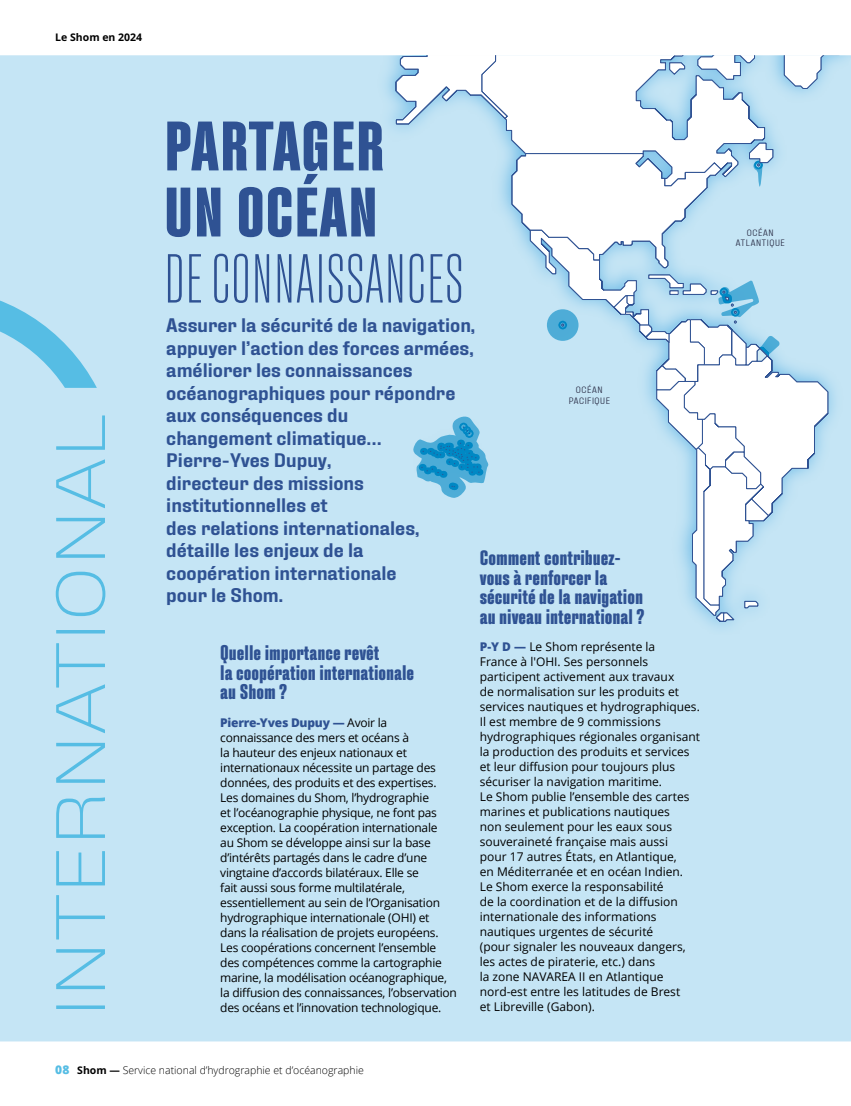
<style>
.page{position:relative;width:851px;height:1106px;background:#fff}
.page>*{position:absolute;margin:0;border:0;box-sizing:border-box;transform-origin:0 0}
.t1{font:200 expanded 69.6px "Fixture";letter-spacing:.005em;color:#56bde4}
.t2{font:700 condensed 69px/66px "Fixture";letter-spacing:.005em;color:#2f5293}
.t3{font:200 condensed 69px "Fixture";letter-spacing:.005em;color:#2f5293}
.t4{font:700 condensed 21px/19.5px "Fixture";color:#2f5293}
.t5{font:600 19.5px/22.5px "Fixture";color:#2f5293}
.t6{font:12px/15px "Open Sans";color:#000}
.t7{font:12px/15px "Open Sans";letter-spacing:-.02em;color:#000}
.t8{font:300 10.5px "Open Sans";color:#000}
.t9{font:700 10.5px "Open Sans";color:#000}
.t10{font:300 9px/10.5px "Fixture";letter-spacing:.06em;color:#24263f;text-align:center}
.s1{font-weight:800;color:#2f5293}
.s2{font-weight:800;font-size:12px;color:#56bde4}
.s3{font-weight:700}
</style>
<div class="page">
<div style="left:0;top:55px;width:850px;height:986px;background:#c5e5f5"></div>
<div style="left:372px;top:55px;width:478px;height:579px;background:#c5e5f5"></div>
<svg style="left:395px;top:55px;width:455px;height:567px"></svg>
<svg style="left:0;top:288px;width:97px;height:100px;background:#a1d8ef"></svg>
<p class="t9" style="left:55px;top:30px;width:88px">Le Shom en 2024</p>
<h1 class="t1" style="left:33px;top:1017px;width:605px;rotate:-90deg">INTERNATIONAL</h1>
<h2 class="t2" style="left:164px;top:113px;width:222px">PARTAGER<br>UN OCÉAN</h2>
<h2 class="t3" style="left:164px;top:234px;width:301px">DECONNAISSANCES</h2>
<p class="t5" style="left:166px;top:314px;width:310px">Assurer la sécurité de la navigation, appuyer l’action des forces armées, améliorer les connaissances océanographiques pour répondre aux conséquences du<br>changement climatique…<br>Pierre-Yves Dupuy,<br>directeur des missions institutionnelles et<br>des relations internationales, détaille les enjeux de la<br>coopération internationale<br>pour le Shom.</p>
<p class="t10" style="left:568px;top:384px;width:43px">OCÉAN<br>PACIFIQUE</p>
<h3 class="t4" style="left:479px;top:548px;width:166px">Comment contribuez&shy;vous à renforcer la sécurité de la navigation au niveau international ?</h3>
<p class="t6" style="left:479px;top:639px;width:222px"><span class="s1">P-Y D —</span> Le Shom représente la<br>France à l'OHI. Ses personnels participent activement aux travaux<br>de normalisation sur les produits et services nautiques et hydrographiques.<br>Il est membre de 9 commissions hydrographiques régionales organisant la production des produits et services et leur diffusion pour toujours plus sécuriser la navigation maritime.<br>Le Shom publie l’ensemble des cartes marines et publications nautiques<br>non seulement pour les eaux sous souveraineté française mais aussi<br>pour 17 autres États, en Atlantique,<br>en Méditerranée et en océan Indien.<br>Le Shom exerce la responsabilité<br>de la coordination et de la diffusion internationale des informations nautiques urgentes de sécurité<br>(pour signaler les nouveaux dangers, les actes de piraterie, etc.) dans<br>la zone NAVAREA II en Atlantique nord-est entre les latitudes de Brest<br>et Libreville (Gabon).</p>
<h3 class="t4" style="left:220px;top:643px;width:195px">Quelle importance revêt<br>la coopération internationale au Shom ?</h3>
<p class="t7" style="left:220px;top:714px;width:238px"><span class="s1">Pierre-Yves Dupuy —</span> Avoir la connaissance des mers et océans à<br>la hauteur des enjeux nationaux et internationaux nécessite un partage des données, des produits et des expertises.<br>Les domaines du Shom, l’hydrographie<br>et l’océanographie physique, ne font pas exception. La coopération internationale<br>au Shom se développe ainsi sur la base d’intérêts partagés dans le cadre d’une vingtaine d’accords bilatéraux. Elle se<br>fait aussi sous forme multilatérale, essentiellement au sein de l’Organisation hydrographique internationale (OHI) et dans la réalisation de projets européens.<br>Les coopérations concernent l’ensemble des compétences comme la cartographie marine, la modélisation océanographique, la diffusion des connaissances, l’observation</p>
<p class="t7" style="left:220px;top:999px;width:222px">des océans et l’innovation technologique.</p>
<p class="t8" style="left:55px;top:1062px;width:310px"><span class="s2">08</span> <span class="s3">Shom —</span> Service national d’hydrographie et d’océanographie</p>
<p class="t10" style="left:735px;top:227px;width:50px">OCÉAN<br>ATLANTIQUE</p>
</div>
